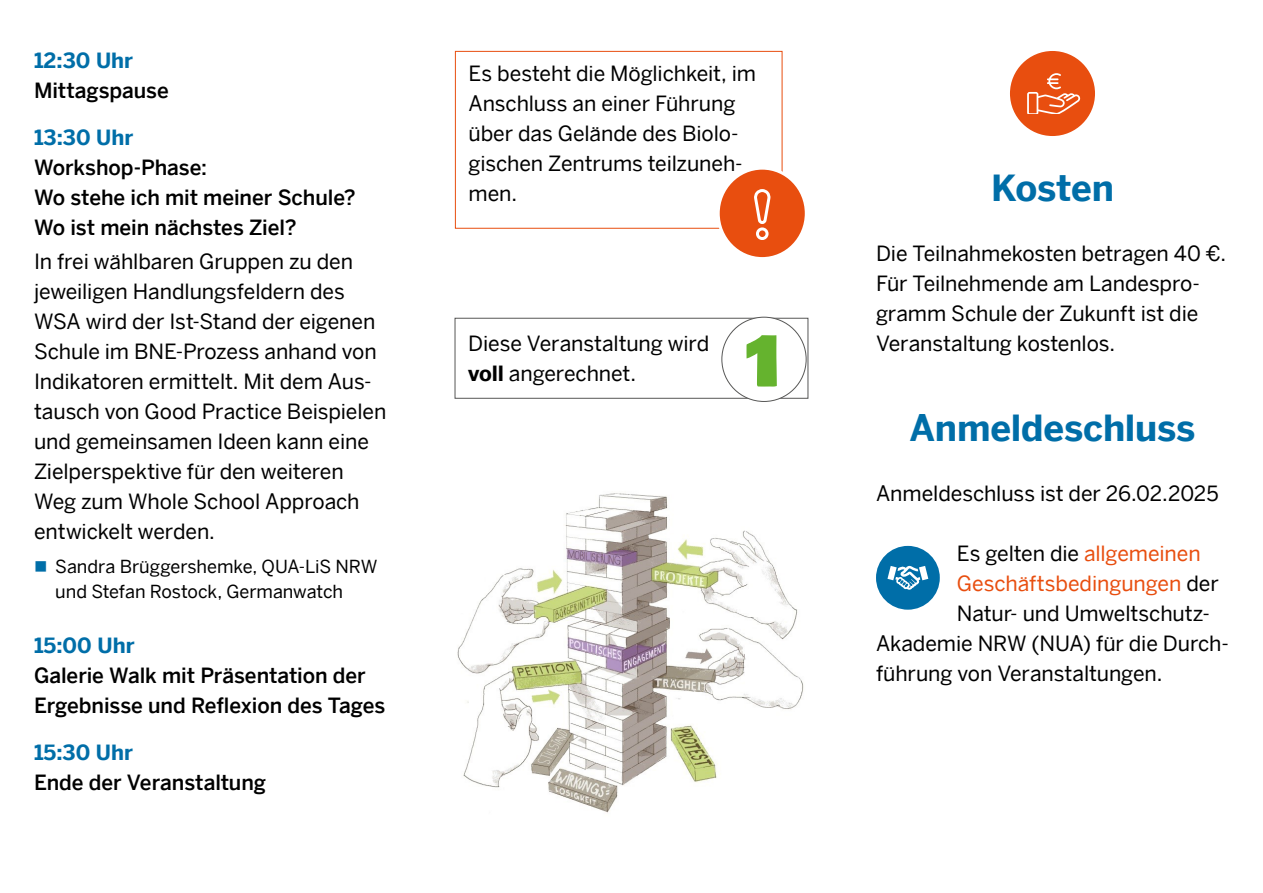
<style>
.page{position:relative;width:1263px;height:893px;background:#fff}
.page>*{position:absolute;margin:0;border:0;box-sizing:border-box;transform-origin:0 0}
.t1{font:67.5px "Bowlby One";color:#65b32e}
.t2{font:700 36px "Benton Sans";letter-spacing:-.005em;color:#006ea8}
.t3{font:21px/30px "Benton Sans";letter-spacing:-.005em;color:#000}
.t4{font:500 21px/30px "Benton Sans";letter-spacing:-.005em;color:#000}
.t5{font:700 21px "Benton Sans";color:#006ea8}
.t6{font:21px "Benton Sans";letter-spacing:-.005em;color:#e84e0f}
.t7{font:18px/25.2px "Benton Sans";letter-spacing:-.005em;color:#000}
.s1{font-weight:700}
.s2{color:#e84e0f}
.s3{color:#000}
</style>
<div class="page">
<div style="left:455px;top:318px;width:353px;height:81px;border:1px solid #575756"></div>
<div style="left:722px;top:317px;width:84px;height:84px;background:#fff;border-radius:50%"></div>
<img style="left:457px;top:493px;width:347px;height:320px">
<div style="left:455px;top:51px;width:327px;height:178px;border:1px solid #e84e0f"></div>
<div style="left:718px;top:168px;width:88px;height:91px;background:#e84e0f;border-radius:50%"></div>
<div style="left:717px;top:167px;width:91px;height:93px;border:3px solid #fff;border-radius:50%"></div>
<svg style="left:756px;top:227px;width:13px;height:13px"></svg>
<div style="left:756px;top:227px;width:12px;height:13px;border:3px solid #fff;border-radius:50%"></div>
<svg style="left:754px;top:189px;width:16px;height:35px"></svg>
<div style="left:876px;top:546px;width:64px;height:64px;background:#006ea8;border-radius:50%"></div>
<svg style="left:887px;top:565px;width:41px;height:25px"></svg>
<div style="left:1010px;top:51px;width:85px;height:85px;background:#e84e0f;border-radius:50%"></div>
<svg style="left:1027px;top:73px;width:53px;height:41px"></svg>
<p class="t5" style="left:34px;top:47px;width:101px">12:30 Uhr</p>
<p class="t4" style="left:34px;top:75px;width:136px">Mittagspause</p>
<p class="t5" style="left:34px;top:124px;width:101px">13:30 Uhr</p>
<p class="t4" style="left:34px;top:152px;width:323px">Workshop-Phase:<br>Wo stehe ich mit meiner Schule?<br>Wo ist mein nächstes Ziel?</p>
<p class="t3" style="left:34px;top:246px;width:354px">In frei wählbaren Gruppen zu den jeweiligen Handlungsfeldern des<br>WSA wird der Ist-Stand der eigenen<br>Schule im BNE-Prozess anhand von<br>Indikatoren ermittelt. Mit dem Aus&shy;tausch von Good Practice Beispielen und gemeinsamen Ideen kann eine<br>Zielperspektive für den weiteren<br>Weg zum Whole School Approach entwickelt werden.</p>
<p class="t7" style="left:55px;top:553px;width:324px">Sandra Brüggershemke, QUA-LiS NRW und Stefan Rostock, Germanwatch</p>
<p class="t5" style="left:34px;top:633px;width:102px">15:00 Uhr</p>
<p class="t4" style="left:34px;top:660px;width:353px">Galerie Walk mit Präsentation der<br>Ergebnisse und Reflexion des Tages</p>
<p class="t5" style="left:34px;top:740px;width:101px">15:30 Uhr</p>
<p class="t4" style="left:34px;top:767px;width:234px">Ende der Veranstaltung</p>
<p class="t3" style="left:468px;top:58px;width:289px">Es besteht die Möglichkeit, im<br>Anschluss an einer Führung über das Gelände des Biolo&shy;gischen Zentrums teilzuneh&shy;men.</p>
<p class="t3" style="left:468px;top:328px;width:243px">Diese Veranstaltung wird <span class="s1">voll</span> angerechnet.</p>
<h1 class="t1" style="left:739px;top:310px;width:54px">1</h1>
<h2 class="t2" style="left:991px;top:166px;width:124px">Kosten</h2>
<p class="t3" style="left:876px;top:238px;width:352px">Die Teilnahmekosten betragen 40 €.<br>Für Teilnehmende am Landespro&shy;gramm Schule der Zukunft ist die<br>Veranstaltung kostenlos.</p>
<h2 class="t2" style="left:909px;top:406px;width:287px">Anmeldeschluss</h2>
<p class="t3" style="left:876px;top:478px;width:344px">Anmeldeschluss ist der 26.02.2025</p>
<p class="t3" style="left:957px;top:538px;width:245px">Es gelten die <span class="s2">allgemeinen</span></p>
<p class="t6" style="left:957px;top:571px;width:263px">Geschäftsbedingungen <span class="s3">der</span></p>
<p class="t3" style="left:957px;top:598px;width:255px">Natur- und Umweltschutz-</p>
<p class="t3" style="left:876px;top:628px;width:354px">Akademie NRW (NUA) für die Durch-</p>
<p class="t3" style="left:876px;top:658px;width:288px">führung von Veranstaltungen.</p>
</div>
